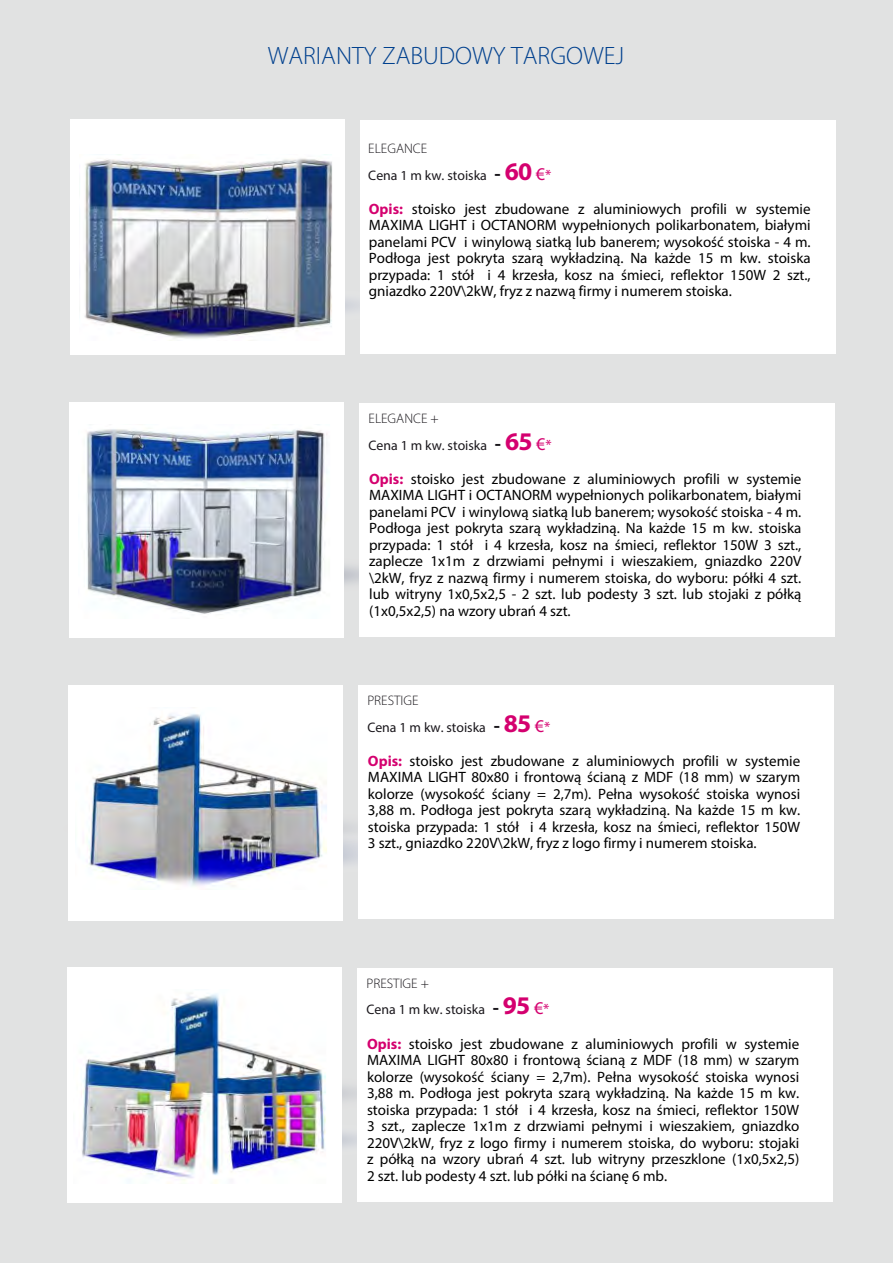
<style>
.page{position:relative;width:893px;height:1263px;background:#e1e2e2}
.page>*{position:absolute;margin:0;border:0;box-sizing:border-box;transform-origin:0 0}
.t1{font:300 25.2px "Myriad Pro";color:#00408e}
.t2{font:15px/16.5px "Myriad Pro";color:#000;text-align:justify}
.t3{font:13.8px/26.5px "Myriad Pro";color:#1a171c}
.s1{font-weight:300}
.s2{font-weight:700;font-size:19.35px}
.s3{font-weight:700;font-size:25.5px;color:#d4006f}
.s4{font-size:18px;color:#d4006f}
.s5{font-size:15px;color:#d4006f}
.s6{font-weight:700;color:#d4006f}
</style>
<div class="page">
<svg style="left:79px;top:546px;width:361px;height:53px"></svg>
<div style="left:359px;top:403px;width:475px;height:234px;background:#fff"></div>
<div style="left:69px;top:402px;width:275px;height:236px;background:#fff"></div>
<img style="left:86px;top:429px;width:242px;height:185px">
<svg style="left:78px;top:828px;width:360px;height:53px"></svg>
<div style="left:358px;top:685px;width:475px;height:234px;background:#fff"></div>
<div style="left:68px;top:684px;width:275px;height:236px;background:#fff"></div>
<svg style="left:77px;top:1111px;width:361px;height:52px"></svg>
<div style="left:357px;top:968px;width:475px;height:234px;background:#fff"></div>
<div style="left:67px;top:967px;width:275px;height:236px;background:#fff"></div>
<div style="left:360px;top:120px;width:476px;height:234px;background:#fff"></div>
<div style="left:70px;top:119px;width:275px;height:236px;background:#fff"></div>
<img style="left:84px;top:158px;width:248px;height:181px">
<img style="left:88px;top:713px;width:239px;height:173px">
<img style="left:82px;top:993px;width:244px;height:190px">
<h1 class="t1" style="left:268px;top:42px;width:358px">WARIANTY ZABUDOWY TARGOWEJ</h1>
<p class="t3" style="left:368px;top:135px;width:184px"><span class="s1">ELEGANCE<br></span>Cena 1 m kw. stoiska <span class="s2">-</span> <span class="s3">60</span> <span class="s4">€</span><span class="s5">*</span></p>
<p class="t2" style="left:369px;top:200px;width:443px"><span class="s6">Opis:</span> stoisko jest zbudowane z aluminiowych profili w systemie MAXIMA LIGHT i OCTANORM wypełnionych polikarbonatem, białymi panelami PCV i winylową siatką lub banerem; wysokość stoiska - 4 m.<br>Podłoga jest pokryta szarą wykładziną. Na każde 15 m kw. stoiska przypada: 1 stół i 4 krzesła, kosz na śmieci, reflektor 150W 2 szt., gniazdko 220V\2kW, fryz z nazwą firmy i numerem stoiska.</p>
<p class="t3" style="left:369px;top:405px;width:184px"><span class="s1">ELEGANCE +<br></span>Cena 1 m kw. stoiska <span class="s2">-</span> <span class="s3">65</span> <span class="s4">€</span><span class="s5">*</span></p>
<p class="t2" style="left:369px;top:470px;width:434px"><span class="s6">Opis:</span> stoisko jest zbudowane z aluminiowych profili w systemie MAXIMA LIGHT i OCTANORM wypełnionych polikarbonatem, białymi panelami PCV i winylową siatką lub banerem; wysokość stoiska - 4 m.<br>Podłoga jest pokryta szarą wykładziną. Na każde 15 m kw. stoiska przypada: 1 stół i 4 krzesła, kosz na śmieci, reflektor 150W 3 szt., zaplecze 1x1m z drzwiami pełnymi i wieszakiem, gniazdko 220V \2kW, fryz z nazwą firmy i numerem stoiska, do wyboru: półki 4 szt. lub witryny 1x0,5x2,5 - 2 szt. lub podesty 3 szt. lub stojaki z półką (1x0,5x2,5) na wzory ubrań 4 szt.</p>
<p class="t3" style="left:367px;top:687px;width:184px"><span class="s1">PRESTIGE<br></span>Cena 1 m kw. stoiska <span class="s2">-</span> <span class="s3">85</span> <span class="s4">€</span><span class="s5">*</span></p>
<p class="t2" style="left:368px;top:752px;width:434px"><span class="s6">Opis:</span> stoisko jest zbudowane z aluminiowych profili w systemie MAXIMA LIGHT 80x80 i frontową ścianą z MDF (18 mm) w szarym kolorze (wysokość ściany = 2,7m). Pełna wysokość stoiska wynosi 3,88 m. Podłoga jest pokryta szarą wykładziną. Na każde 15 m kw. stoiska przypada: 1 stół i 4 krzesła, kosz na śmieci, reflektor 150W 3 szt., gniazdko 220V\2kW, fryz z logo firmy i numerem stoiska.</p>
<p class="t3" style="left:366px;top:970px;width:184px"><span class="s1">PRESTIGE +<br></span>Cena 1 m kw. stoiska <span class="s2">-</span> <span class="s3">95</span> <span class="s4">€</span><span class="s5">*</span></p>
<p class="t2" style="left:367px;top:1035px;width:434px"><span class="s6">Opis:</span> stoisko jest zbudowane z aluminiowych profili w systemie MAXIMA LIGHT 80x80 i frontową ścianą z MDF (18 mm) w szarym kolorze (wysokość ściany = 2,7m). Pełna wysokość stoiska wynosi 3,88 m. Podłoga jest pokryta szarą wykładziną. Na każde 15 m kw. stoiska przypada: 1 stół i 4 krzesła, kosz na śmieci, reflektor 150W 3 szt., zaplecze 1x1m z drzwiami pełnymi i wieszakiem, gniazdko 220V\2kW, fryz z logo firmy i numerem stoiska, do wyboru: stojaki z półką na wzory ubrań 4 szt. lub witryny przeszklone (1x0,5x2,5)<br>2 szt. lub podesty 4 szt. lub półki na ścianę 6 mb.</p>
</div>
